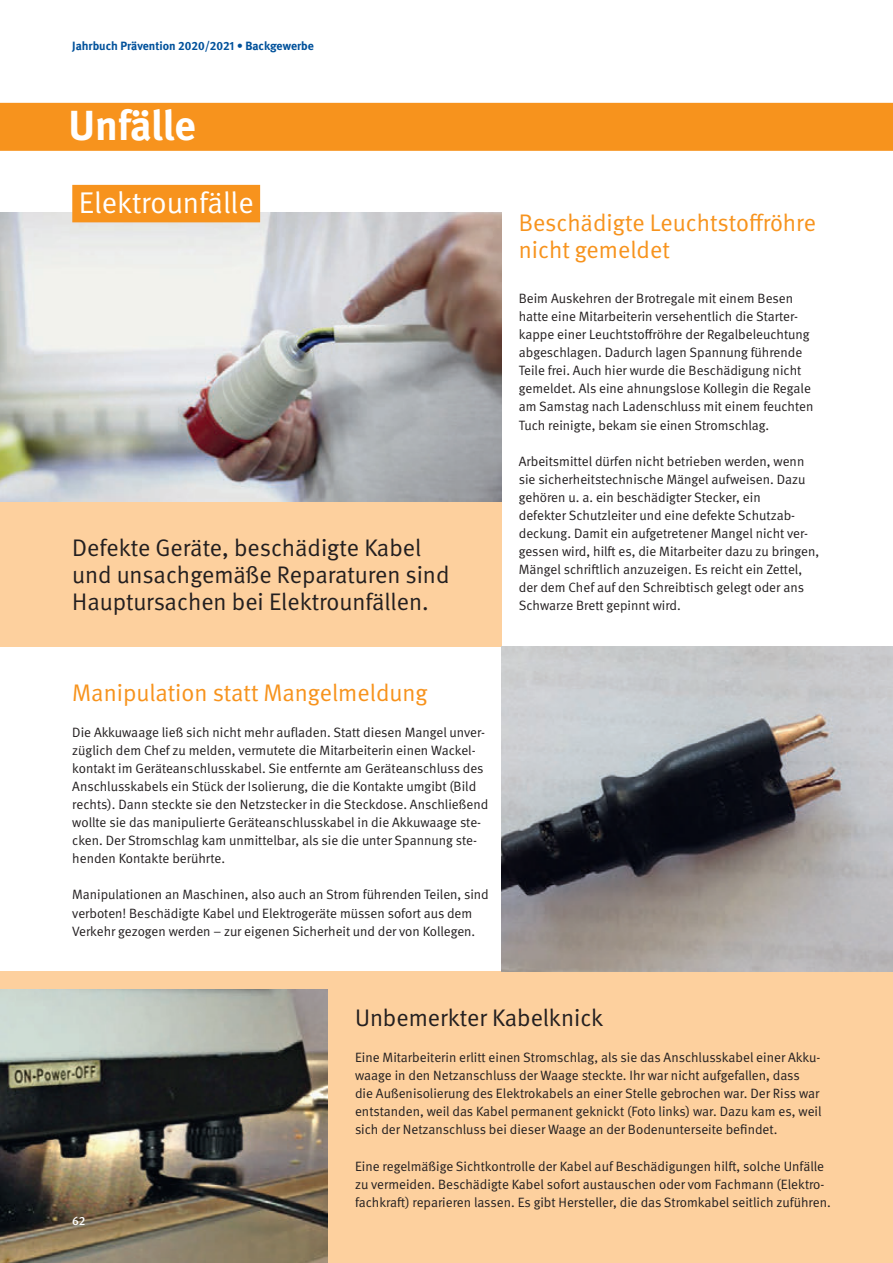
<style>
.page{position:relative;width:893px;height:1263px;background:#fff}
.page>*{position:absolute;margin:0;border:0;box-sizing:border-box;transform-origin:0 0}
.t1{font:700 42px "DGUV Meta";letter-spacing:-.005em;color:#fff}
.t2{font:30px "DGUV Meta";color:#fff}
.t3{font:24px/27px "DGUV Meta";color:#231f20}
.t4{font:24px/27px "DGUV Meta";color:#f7931d}
.t5{font:13.5px/18.1px "DGUV Meta";color:#231f20}
.t6{font:700 12px "DGUV Meta";color:#01519b}
.t7{font:500 12px "DGUV Meta";color:#fff}
</style>
<div class="page">
<div style="left:0;top:972px;width:893px;height:291px;background:#fdd09e"></div>
<div style="left:0;top:484px;width:502px;height:162px;background:#fdd09e"></div>
<div style="left:0;top:103px;width:893px;height:48px;background:#f7931d"></div>
<img style="left:0;top:213px;width:502px;height:289px">
<div style="left:72px;top:185px;width:188px;height:37px;background:#f7931d"></div>
<img style="left:0;top:990px;width:327px;height:273px">
<img style="left:502px;top:646px;width:391px;height:326px">
<p class="t6" style="left:72px;top:39px;width:243px">Jahrbuch Prävention 2020/2021 • Backgewerbe</p>
<h1 class="t1" style="left:69px;top:101px;width:129px">Unfälle</h1>
<h2 class="t2" style="left:79px;top:185px;width:176px">Elektrounfälle</h2>
<h3 class="t3" style="left:72px;top:535px;width:379px">Defekte Geräte, beschädigte Kabel und unsachgemäße Reparaturen sind<br>Hauptursachen bei Elektrounfällen.</h3>
<h3 class="t4" style="left:72px;top:679px;width:357px">Manipulation statt Mangelmeldung</h3>
<p class="t5" style="left:72px;top:723px;width:418px">Die Akkuwaage ließ sich nicht mehr aufladen. Statt diesen Mangel unver&shy;züglich dem Chef zu melden, vermutete die Mitarbeiterin einen Wackel&shy;kontakt im Geräteanschlusskabel. Sie entfernte am Geräteanschluss des Anschlusskabels ein Stück der Isolierung, die die Kontakte umgibt (Bild rechts). Dann steckte sie den Netzstecker in die Steckdose. Anschließend wollte sie das manipulierte Geräteanschlusskabel in die Akkuwaage ste&shy;cken. Der Stromschlag kam unmittelbar, als sie die unter Spannung ste&shy;henden Kontakte berührte.</p>
<p class="t5" style="left:72px;top:886px;width:418px">Manipulationen an Maschinen, also auch an Strom führenden Teilen, sind verboten! Beschädigte Kabel und Elektrogeräte müssen sofort aus dem<br>Verkehr gezogen werden – zur eigenen Sicherheit und der von Kollegen.</p>
<h3 class="t4" style="left:519px;top:209px;width:299px">Beschädigte Leuchtstoffröhre nicht gemeldet</h3>
<p class="t5" style="left:519px;top:290px;width:296px">Beim Auskehren der Brotregale mit einem Besen hatte eine Mitarbeiterin versehentlich die Starter&shy;kappe einer Leuchtstoffröhre der Regalbeleuchtung abgeschlagen. Dadurch lagen Spannung führende Teile frei. Auch hier wurde die Beschädigung nicht gemeldet. Als eine ahnungslose Kollegin die Regale am Samstag nach Ladenschluss mit einem feuchten Tuch reinigte, bekam sie einen Stromschlag.</p>
<p class="t5" style="left:519px;top:452px;width:302px">Arbeitsmittel dürfen nicht betrieben werden, wenn sie sicherheitstechnische Mängel aufweisen. Dazu gehören u. a. ein beschädigter Stecker, ein<br>defekter Schutzleiter und eine defekte Schutzab&shy;deckung. Damit ein aufgetretener Mangel nicht ver&shy;gessen wird, hilft es, die Mitarbeiter dazu zu bringen, Mängel schriftlich anzuzeigen. Es reicht ein Zettel, der dem Chef auf den Schreibtisch gelegt oder ans Schwarze Brett gepinnt wird.</p>
<p class="t7" style="left:72px;top:1213px;width:15px">62</p>
<h3 class="t3" style="left:355px;top:1005px;width:250px">Unbemerkter Kabelknick</h3>
<p class="t5" style="left:355px;top:1049px;width:468px">Eine Mitarbeiterin erlitt einen Stromschlag, als sie das Anschlusskabel einer Akku&shy;waage in den Netzanschluss der Waage steckte. Ihr war nicht aufgefallen, dass<br>die Außenisolierung des Elektrokabels an einer Stelle gebrochen war. Der Riss war entstanden, weil das Kabel permanent geknickt (Foto links) war. Dazu kam es, weil sich der Netzanschluss bei dieser Waage an der Bodenunterseite befindet.</p>
<p class="t5" style="left:355px;top:1157px;width:477px">Eine regelmäßige Sichtkontrolle der Kabel auf Beschädigungen hilft, solche Unfälle zu vermeiden. Beschädigte Kabel sofort austauschen oder vom Fachmann (Elektro&shy;fachkraft) reparieren lassen. Es gibt Hersteller, die das Stromkabel seitlich zuführen.</p>
</div>
